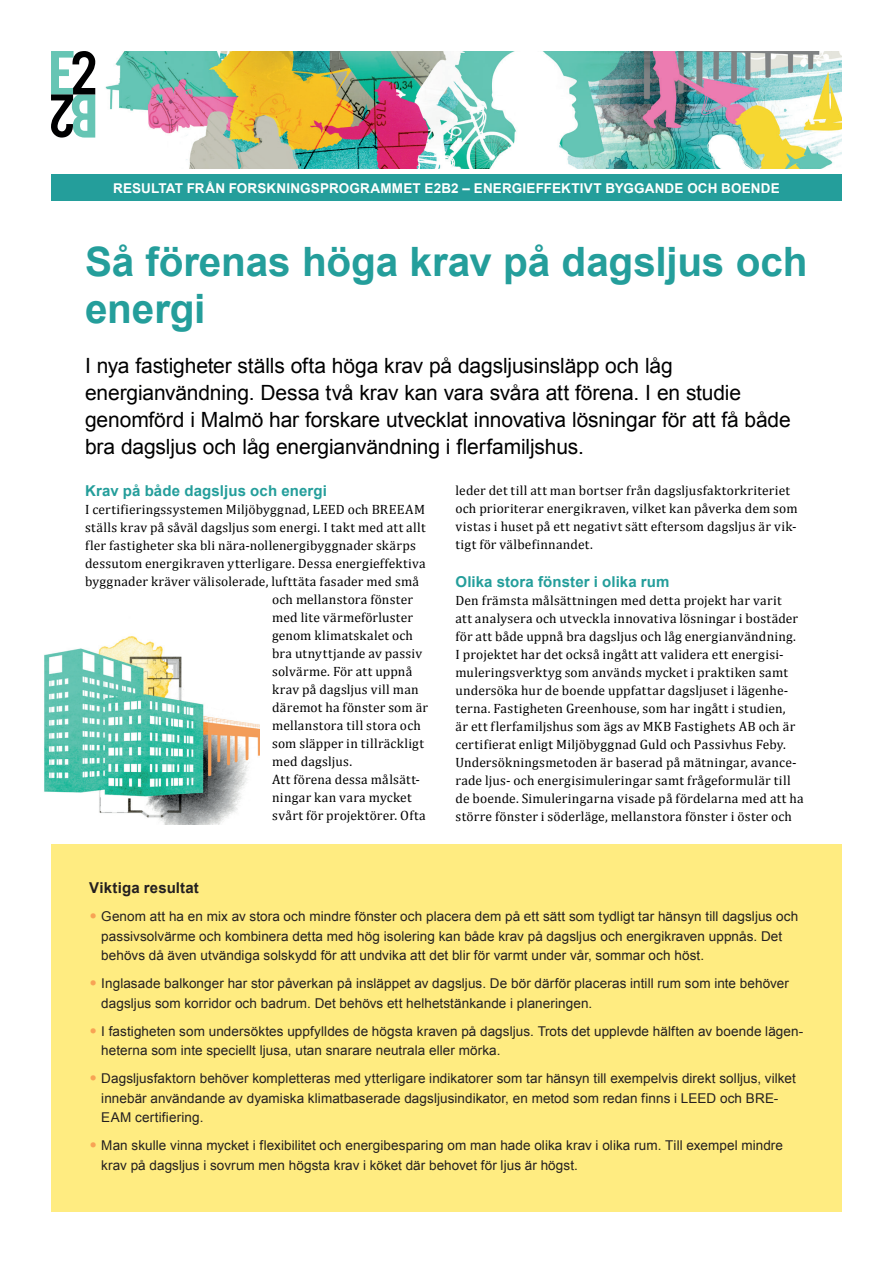
<style>
.page{position:relative;width:893px;height:1263px;background:#fff}
.page>*{position:absolute;margin:0;border:0;box-sizing:border-box;transform-origin:0 0}
.t1{font:700 40.5px/46.5px "Arial";letter-spacing:-.005em;color:#249e9b}
.t2{font:21px/27px "Arial";letter-spacing:-.01em;color:#000001}
.t3{font:700 15px "Arial";letter-spacing:.01em;color:#249e9b}
.t4{font:700 15px "Arial";letter-spacing:.01em;color:#231f20}
.t5{font:13.5px/18px "Cambria";letter-spacing:.02em;color:#000001}
.t6{font:13.5px/19.5px "Arial";letter-spacing:.005em;color:#231f20}
.t7{font:700 13.5px "Arial";letter-spacing:.01em;color:#fff}
.s1{font-family:"Calibri";font-size:16.5px;color:#f8a355}
</style>
<div class="page">
<div style="left:51px;top:174px;width:791px;height:27px;background:#249e9b"></div>
<svg style="left:51px;top:51px;width:44px;height:87px"></svg>
<img style="left:105px;top:51px;width:737px;height:117px">
<img style="left:44px;top:636px;width:215px;height:189px">
<div style="left:51px;top:844px;width:791px;height:368px;background:#ffec81"></div>
<p class="t7" style="left:113px;top:180px;width:668px">RESULTAT FRÅN FORSKNINGSPROGRAMMET E2B2 – ENERGIEFFEKTIVT BYGGANDE OCH BOENDE</p>
<h1 class="t1" style="left:85px;top:240px;width:724px">Så förenas höga krav på dagsljus och energi</h1>
<p class="t2" style="left:85px;top:352px;width:707px">I nya fastigheter ställs ofta höga krav på dagsljusinsläpp och låg energianvändning. Dessa två krav kan vara svåra att förena. I en studie genomförd i Malmö har forskare utvecklat innovativa lösningar för att få både bra dagsljus och låg energianvändning i flerfamiljshus.</p>
<p class="t3" style="left:85px;top:480px;width:243px">Krav på både dagsljus och energi</p>
<p class="t5" style="left:85px;top:500px;width:341px">I certifieringssystemen Miljöbyggnad, LEED och BREEAM</p>
<p class="t5" style="left:85px;top:518px;width:342px">ställs krav på såväl dagsljus som energi. I takt med att allt</p>
<p class="t5" style="left:85px;top:536px;width:332px">fler fastigheter ska bli nära-nollenergibyggnader skärps</p>
<p class="t5" style="left:85px;top:554px;width:342px">dessutom energikraven ytterligare. Dessa energieffektiva</p>
<p class="t5" style="left:85px;top:572px;width:336px">byggnader kräver välisolerade, lufttäta fasader med små</p>
<p class="t5" style="left:272px;top:590px;width:142px">och mellanstora fönster</p>
<p class="t5" style="left:272px;top:608px;width:142px">med lite värmeförluster</p>
<p class="t5" style="left:272px;top:626px;width:142px">genom klimatskalet och</p>
<p class="t5" style="left:272px;top:644px;width:152px">bra utnyttjande av passiv</p>
<p class="t5" style="left:272px;top:662px;width:142px">solvärme. För att uppnå</p>
<p class="t5" style="left:272px;top:680px;width:148px">krav på dagsljus vill man</p>
<p class="t5" style="left:272px;top:698px;width:158px">däremot ha fönster som är</p>
<p class="t5" style="left:272px;top:716px;width:150px">mellanstora till stora och</p>
<p class="t5" style="left:272px;top:734px;width:154px">som släpper in tillräckligt</p>
<p class="t5" style="left:272px;top:752px;width:82px">med dagsljus.</p>
<p class="t5" style="left:272px;top:770px;width:149px">Att förena dessa målsätt-</p>
<p class="t5" style="left:272px;top:788px;width:141px">ningar kan vara mycket</p>
<p class="t5" style="left:272px;top:806px;width:155px">svårt för projektörer. Ofta</p>
<p class="t5" style="left:455px;top:481px;width:344px">leder det till att man bortser från dagsljusfaktorkriteriet och prioriterar energikraven, vilket kan påverka dem som vistas i huset på ett negativt sätt eftersom dagsljus är vik&shy;tigt för välbefinnandet.</p>
<p class="t3" style="left:455px;top:571px;width:216px">Olika stora fönster i olika rum</p>
<p class="t5" style="left:455px;top:591px;width:350px">Den främsta målsättningen med detta projekt har varit<br>att analysera och utveckla innovativa lösningar i bostäder för att både uppnå bra dagsljus och låg energianvändning.<br>I projektet har det också ingått att validera ett energisi&shy;muleringsverktyg som används mycket i praktiken samt undersöka hur de boende uppfattar dagsljuset i lägenhe&shy;terna. Fastigheten Greenhouse, som har ingått i studien,<br>är ett flerfamiljshus som ägs av MKB Fastighets AB och är certifierat enligt Miljöbyggnad Guld och Passivhus Feby.<br>Undersökningsmetoden är baserad på mätningar, avance&shy;rade ljus- och energisimuleringar samt frågeformulär till de boende. Simuleringarna visade på fördelarna med att ha större fönster i söderläge, mellanstora fönster i öster och</p>
<p class="t4" style="left:89px;top:878px;width:111px">Viktiga resultat</p>
<p class="t6" style="left:101px;top:907px;width:698px;text-indent:-12px"><span class="s1">•</span> Genom att ha en mix av stora och mindre fönster och placera dem på ett sätt som tydligt tar hänsyn till dagsljus och passivsolvärme och kombinera detta med hög isolering kan både krav på dagsljus och energikraven uppnås. Det behövs då även utvändiga solskydd för att undvika att det blir för varmt under vår, sommar och höst.</p>
<p class="t6" style="left:101px;top:974px;width:689px;text-indent:-12px"><span class="s1">•</span> Inglasade balkonger har stor påverkan på insläppet av dagsljus. De bör därför placeras intill rum som inte behöver dagsljus som korridor och badrum. Det behövs ett helhetstänkande i planeringen.</p>
<p class="t6" style="left:101px;top:1021px;width:704px;text-indent:-12px"><span class="s1">•</span> I fastigheten som undersöktes uppfylldes de högsta kraven på dagsljus. Trots det upplevde hälften av boende lägen&shy;heterna som inte speciellt ljusa, utan snarare neutrala eller mörka.</p>
<p class="t6" style="left:101px;top:1069px;width:696px;text-indent:-12px"><span class="s1">•</span> Dagsljusfaktorn behöver kompletteras med ytterligare indikatorer som tar hänsyn till exempelvis direkt solljus, vilket innebär användande av dyamiska klimatbaserade dagsljusindikator, en metod som redan finns i LEED och BRE-<br>EAM certifiering.</p>
<p class="t6" style="left:101px;top:1136px;width:683px;text-indent:-12px"><span class="s1">•</span> Man skulle vinna mycket i flexibilitet och energibesparing om man hade olika krav i olika rum. Till exempel mindre krav på dagsljus i sovrum men högsta krav i köket där behovet för ljus är högst.</p>
</div>
